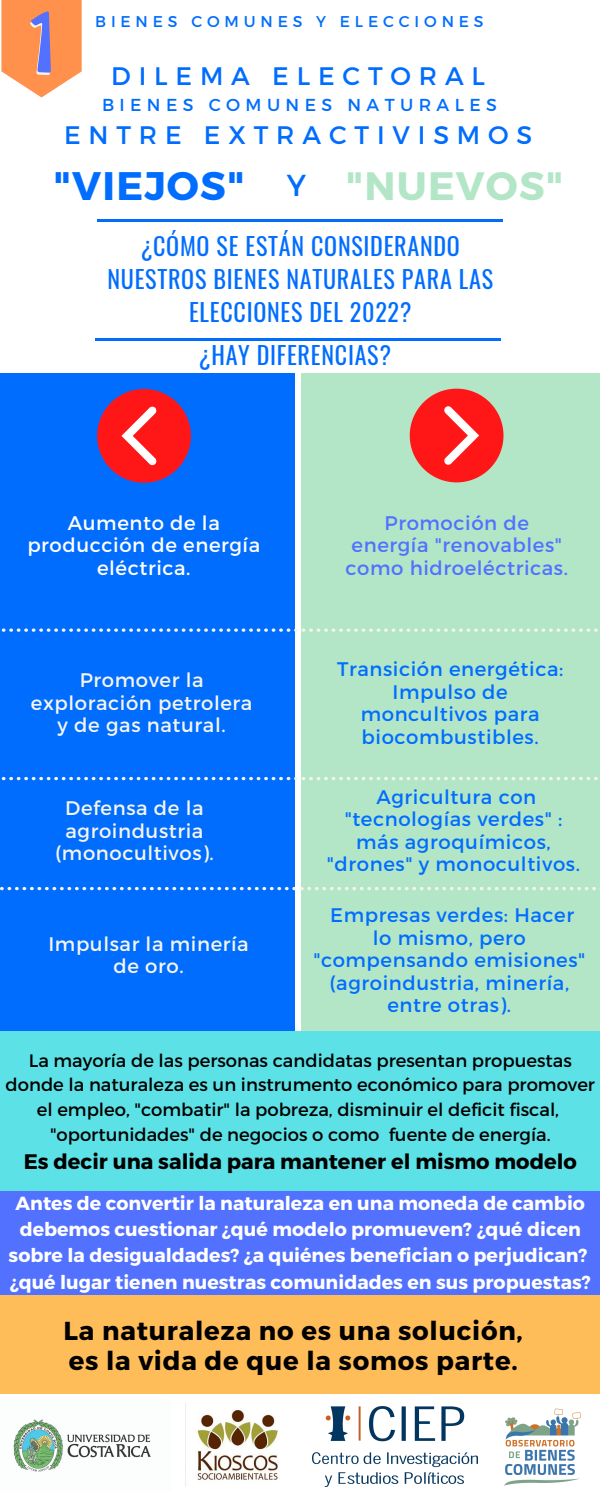
<style>
.page{position:relative;width:600px;height:1500px;background:#fff}
.page>*{position:absolute;margin:0;border:0;box-sizing:border-box;transform-origin:0 0}
.t1{font:700 39.8px "Montserrat";letter-spacing:.03em;color:#006dff}
.t2{font:700 39.6px "Montserrat";letter-spacing:.03em;color:#b3e6c7}
.t3{font:30.3px "Montserrat";color:#006dff}
.t4{font:700 26px "Montserrat";letter-spacing:.03em;color:#000}
.t5{font:25.3px "Montserrat";letter-spacing:.31em;color:#006dff}
.t6{font:24.1px/33.4px "Oswald";letter-spacing:.03em;color:#006dff;text-align:center}
.t7{font:700 21px "Montserrat";color:#000}
.t8{font:19.7px/22.5px "Montserrat";letter-spacing:.03em;color:#5271ff;text-align:center}
.t9{font:19.7px/22.5px "Montserrat";letter-spacing:.03em;color:#fff;text-align:center}
.t10{font:19.6px/22.5px "Montserrat";letter-spacing:.03em;color:#006dff;text-align:center}
.t11{font:19.6px/22.5px "Montserrat";letter-spacing:.03em;color:#f5f5ef;text-align:center}
.t12{font:700 19px/26.2px "Montserrat";color:#fff;text-align:center}
.t13{font:18px/24.8px "Montserrat";color:#000;text-align:center}
.t14{font:17.3px "Montserrat";letter-spacing:.31em;color:#006dff}
.t15{font:15.6px "Montserrat";letter-spacing:.31em;color:#006dff}
</style>
<div class="page">
<div style="left:0;top:373px;width:295px;height:658px;background:#006dff"></div>
<div style="left:301px;top:373px;width:299px;height:658px;background:#b3e6c7"></div>
<hr style="left:96px;top:338px;width:405px;height:2px;background:#006dff">
<hr style="left:98px;top:219px;width:405px;height:2px;background:#006dff">
<svg style="left:1px;top:628px;width:597px;height:4px"></svg>
<svg style="left:1px;top:777px;width:597px;height:3px"></svg>
<svg style="left:0;top:887px;width:600px;height:3px"></svg>
<svg style="left:97px;top:389px;width:94px;height:94px"></svg>
<svg style="left:410px;top:389px;width:93px;height:93px"></svg>
<div style="left:0;top:1031px;width:600px;height:160px;background:#5ce1e6"></div>
<div style="left:0;top:1191px;width:600px;height:105px;background:#5271ff"></div>
<div style="left:0;top:1296px;width:600px;height:98px;background:#ffbd59"></div>
<svg style="left:1px;top:0;width:81px;height:98px;background:#f09f77"></svg>
<img style="left:13px;top:1419px;width:138px;height:53px">
<img style="left:196px;top:1409px;width:83px;height:72px">
<img style="left:313px;top:1406px;width:164px;height:81px">
<img style="left:504px;top:1408px;width:77px;height:78px">
<p class="t15" style="left:95px;top:11px;width:390px">BIENES COMUNES Y ELECCIONES</p>
<p class="t5" style="left:111px;top:60px;width:375px">DILEMA ELECTORAL</p>
<p class="t14" style="left:102px;top:94px;width:396px">BIENES COMUNES NATURALES</p>
<p class="t5" style="left:64px;top:119px;width:470px">ENTRE EXTRACTIVISMOS</p>
<p class="t1" style="left:54px;top:160px;width:192px">"VIEJOS"</p>
<p class="t2" style="left:346px;top:160px;width:219px">"NUEVOS"</p>
<p class="t3" style="left:287px;top:165px;width:21px">Y</p>
<p class="t6" style="left:107px;top:228px;width:387px">¿CÓMO SE ESTÁN CONSIDERANDO<br>NUESTROS BIENES NATURALES PARA LAS<br>ELECCIONES DEL 2022?</p>
<p class="t6" style="left:199px;top:337px;width:194px">¿HAY DIFERENCIAS?</p>
<p class="t9" style="left:27px;top:511px;width:235px">Aumento de la producción de energía eléctrica.</p>
<p class="t11" style="left:31px;top:668px;width:223px">Promover la exploración petrolera y de gas natural.</p>
<p class="t11" style="left:55px;top:796px;width:160px">Defensa de la agroindustria (monocultivos).</p>
<p class="t11" style="left:48px;top:931px;width:202px">Impulsar la minería de oro.</p>
<p class="t8" style="left:346px;top:511px;width:224px">Promoción de energía "renovables" como hidroeléctricas.</p>
<p class="t10" style="left:337px;top:657px;width:228px">Transición energética:<br>Impulso de moncultivos para biocombustibles.</p>
<p class="t10" style="left:327px;top:785px;width:255px">Agricultura con "tecnologías verdes" : más agroquímicos, "drones" y monocultivos.</p>
<p class="t10" style="left:313px;top:903px;width:274px">Empresas verdes: Hacer<br>lo mismo, pero "compensando emisiones" (agroindustria, minería, entre otras).</p>
<p class="t13" style="left:6px;top:1047px;width:591px">La mayoría de las personas candidatas presentan propuestas donde la naturaleza es un instrumento económico para promover el empleo, "combatir" la pobreza, disminuir el deficit fiscal, "oportunidades" de negocios o como fuente de energía.</p>
<p class="t7" style="left:24px;top:1148px;width:555px">Es decir una salida para mantener el mismo modelo</p>
<p class="t12" style="left:9px;top:1189px;width:584px">Antes de convertir la naturaleza en una moneda de cambio debemos cuestionar ¿qué modelo promueven? ¿qué dicen sobre la desigualdades? ¿a quiénes benefician o perjudican? ¿qué lugar tienen nuestras comunidades en sus propuestas?</p>
<p class="t4" style="left:64px;top:1314px;width:461px">La naturaleza no es una solución,</p>
<p class="t4" style="left:69px;top:1344px;width:451px">es la vida de que la somos parte.</p>
</div>
